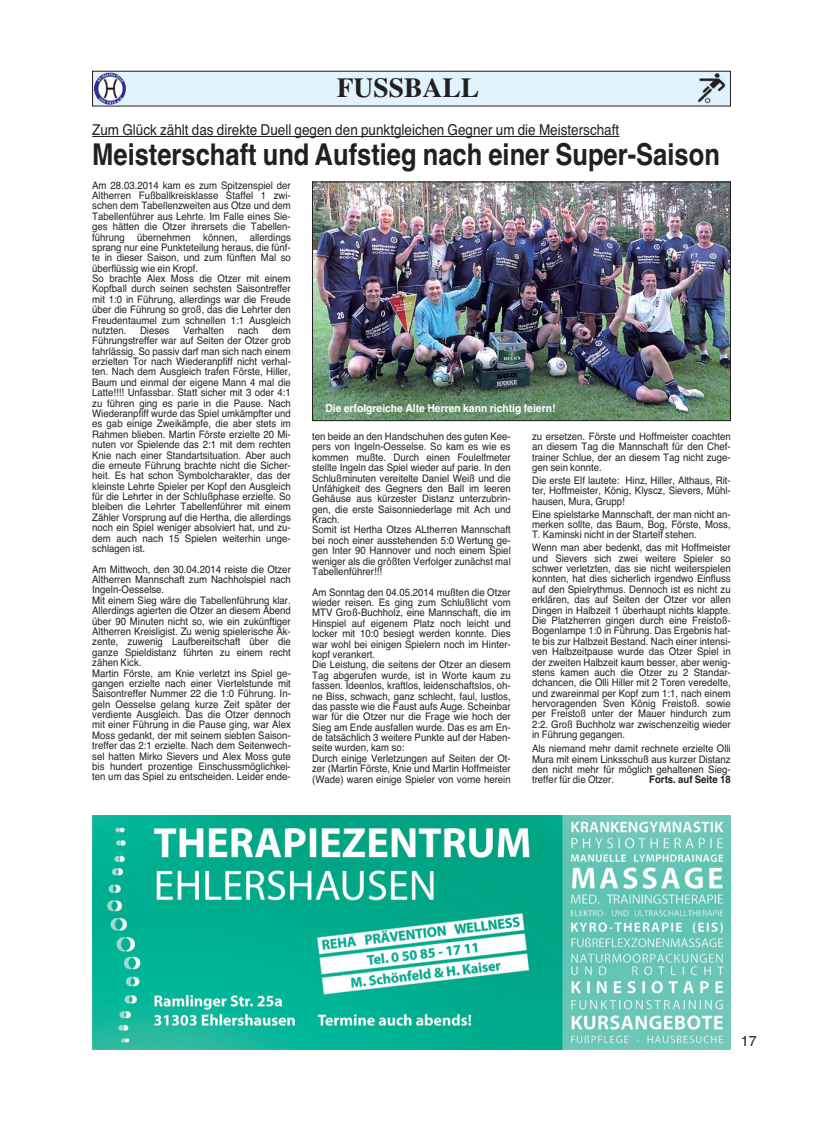
<style>
.page{position:relative;width:823px;height:1131px;background:#fff}
.page>*{position:absolute;margin:0;border:0;box-sizing:border-box;transform-origin:0 0}
.t1{font:700 30px "Helvetica";color:#231f20;scale:.85 1}
.t2{font:700 27.5px "Times";color:#231f20}
.t3{font:15px "Helvetica";color:#231f20;scale:.9 1}
.t4{font:14.38px "Helvetica";color:#231f20}
.t5{font:700 10.88px "Helvetica";color:#fff;scale:.95 1}
.t6{font:10.38px/10.4px "Helvetica";color:#231f20;text-align:justify;scale:.93 1}
.t7{font:700 10.38px "Helvetica";color:#231f20;scale:.93 1}
</style>
<div class="page">
<img style="left:92px;top:815px;width:638px;height:234px">
<div style="left:92px;top:71px;width:638px;height:35px;background:#e1f4fd"></div>
<img style="left:94px;top:73px;width:32px;height:32px;border-radius:14px">
<img style="left:697px;top:73px;width:29px;height:32px">
<hr style="left:92px;top:136px;width:527px;height:1px;background:#231f20">
<img style="left:314px;top:184px;width:414px;height:235px">
<div style="left:312px;top:182px;width:418px;height:239px;border:1px solid #231f20"></div>
<p class="t2" style="left:336px;top:78px;width:144px">FUSSBALL</p>
<p class="t3" style="left:92px;top:124px;width:587px">Zum Glück zählt das direkte Duell gegen den punktgleichen Gegner um die Meisterschaft</p>
<p class="t1" style="left:92px;top:144px;width:739px">Meisterschaft und Aufstieg nach einer Super-Saison</p>
<p class="t6" style="left:92px;top:181px;width:215px;text-align:left">Am 28.03.2014 kam es zum Spitzenspiel der Altherren Fußballkreisklasse Staffel 1 zwi&shy;schen dem Tabellenzweiten aus Otze und dem Tabellenführer aus Lehrte. Im Falle eines Sie&shy;ges hätten die Otzer ihrersets die Tabellen&shy;führung übernehmen können, allerdings sprang nur eine Punkteteilung heraus, die fünf&shy;te in dieser Saison, und zum fünften Mal so überflüssig wie ein Kropf.<br>So brachte Alex Moss die Otzer mit einem Kopfball durch seinen sechsten Saisontreffer mit 1:0 in Führung, allerdings war die Freude über die Führung so groß, das die Lehrter den Freudentaumel zum schnellen 1:1 Ausgleich nutzten.</p>
<p class="t6" style="left:92px;top:326px;width:215px;text-indent:180px">dem Führungstreffer war auf Seiten der Otzer grob fahrlässig. So passiv darf man sich nach einem erzielten Tor nach Wiederanpfiff nicht verhal&shy;ten. Nach dem Ausgleich trafen Förste, Hiller, Baum und einmal der eigene Mann 4 mal die Latte!!!! Unfassbar. Statt sicher mit 3 oder 4:1 zu führen ging es parie in die Pause. Nach Wiederanpfiff wurde das Spiel umkämpfter und es gab einige Zweikämpfe, die aber stets im Rahmen blieben. Martin Förste erzielte 20 Mi&shy;nuten vor Spielende das 2:1 mit dem rechten Knie nach einer Standartsituation. Aber auch die erneute Führung brachte nicht die Sicher&shy;heit. Es hat schon Symbolcharakter, das der kleinste Lehrte Spieler per Kopf den Ausgleich für die Lehrter in der Schlußphase erzielte. So bleiben die Lehrter Tabellenführer mit einem Zähler Vorsprung auf die Hertha, die allerdings noch ein Spiel weniger absolviert hat, und zu&shy;dem auch nach 15 Spielen weiterhin unge&shy;schlagen ist.</p>
<p class="t6" style="left:92px;top:565px;width:215px;text-align:left">Am Mittwoch, den 30.04.2014 reiste die Otzer Altherren Mannschaft zum Nachholspiel nach Ingeln-Oesselse.<br>Mit einem Sieg wäre die Tabellenführung klar.<br>Allerdings agierten die Otzer an diesem Abend über 90 Minuten nicht so, wie ein zukünftiger Altherren Kreisligist. Zu wenig spielerische Ak&shy;zente, zuwenig Laufbereitschaft über die ganze Spieldistanz führten zu einem recht zähen Kick.<br>Martin Förste, am Knie verletzt ins Spiel ge&shy;gangen erzielte nach einer Viertelstunde mit Saisontreffer Nummer 22 die 1:0 Führung. In&shy;geln Oesselse gelang kurze Zeit später der verdiente Ausgleich. Das die Otzer dennoch mit einer Führung in die Pause ging, war Alex Moss gedankt, der mit seinem siebten Saison&shy;treffer das 2:1 erzielte. Nach dem Seitenwech&shy;sel hatten Mirko Sievers und Alex Moss gute bis hundert prozentige Einschussmöglichkei&shy;ten um das Spiel zu entscheiden. Leider ende-</p>
<p class="t6" style="left:140px;top:326px;width:33px">Dieses</p>
<p class="t6" style="left:183px;top:326px;width:46px">Verhalten</p>
<p class="t6" style="left:237px;top:326px;width:24px">nach</p>
<p class="t5" style="left:325px;top:404px;width:243px">Die erfolgreiche Alte Herren kann richtig feiern!</p>
<p class="t6" style="left:312px;top:432px;width:215px;text-align:left">ten beide an den Handschuhen des guten Kee&shy;pers von Ingeln-Oesselse. So kam es wie es kommen mußte. Durch einen Foulelfmeter stellte Ingeln das Spiel wieder auf parie. In den Schlußminuten vereitelte Daniel Weiß und die Unfähigkeit des Gegners den Ball im leeren Gehäuse aus kürzester Distanz unterzubrin&shy;gen, die erste Saisonniederlage mit Ach und Krach.<br>Somit ist Hertha Otzes ALtherren Mannschaft bei noch einer ausstehenden 5:0 Wertung ge&shy;gen Inter 90 Hannover und noch einem Spiel weniger als die größten Verfolger zunächst mal Tabellenführer!!!</p>
<p class="t6" style="left:312px;top:588px;width:215px;text-align:left">Am Sonntag den 04.05.2014 mußten die Otzer wieder reisen. Es ging zum Schlußlicht vom MTV Groß-Buchholz, eine Mannschaft, die im Hinspiel auf eigenem Platz noch leicht und locker mit 10:0 besiegt werden konnte. Dies war wohl bei einigen Spielern noch im Hinter&shy;kopf verankert.<br>Die Leistung, die seitens der Otzer an diesem Tag abgerufen wurde, ist in Worte kaum zu fassen. Ideenlos, kraftlos, leidenschaftslos, oh&shy;ne Biss, schwach, ganz schlecht, faul, lustlos, das passte wie die Faust aufs Auge. Scheinbar war für die Otzer nur die Frage wie hoch der Sieg am Ende ausfallen wurde. Das es am En&shy;de tatsächlich 3 weitere Punkte auf der Haben&shy;seite wurden, kam so:<br>Durch einige Verletzungen auf Seiten der Ot&shy;zer (Martin Förste, Knie und Martin Hoffmeister (Wade) waren einige Spieler von vorne herein</p>
<p class="t6" style="left:531px;top:432px;width:215px">zu ersetzen. Förste und Hoffmeister coachten an diesem Tag die Mannschaft für den Chef&shy;trainer Schlue, der an diesem Tag nicht zuge&shy;gen sein konnte.</p>
<p class="t6" style="left:531px;top:476px;width:215px">Die erste Elf lautete: Hinz, Hiller, Althaus, Rit&shy;ter, Hoffmeister, König, Klyscz, Sievers, Mühl&shy;hausen, Mura, Grupp!</p>
<p class="t6" style="left:531px;top:510px;width:215px">Eine spielstarke Mannschaft, der man nicht an&shy;merken sollte, das Baum, Bog, Förste, Moss, T. Kaminski nicht in der Startelf stehen.</p>
<p class="t6" style="left:531px;top:543px;width:215px">Wenn man aber bedenkt, das mit Hoffmeister und Sievers sich zwei weitere Spieler so schwer verletzten, das sie nicht weiterspielen konnten, hat dies sicherlich irgendwo Einfluss auf den Spielrythmus. Dennoch ist es nicht zu erklären, das auf Seiten der Otzer vor allen Dingen in Halbzeit 1 überhaupt nichts klappte.<br>Die Platzherren gingen durch eine Freistoß-Bogenlampe 1:0 in Führung. Das Ergebnis hat&shy;te bis zur Halbzeit Bestand. Nach einer intensi&shy;ven Halbzeitpause wurde das Otzer Spiel in der zweiten Halbzeit kaum besser, aber wenig&shy;stens kamen auch die Otzer zu 2 Standar&shy;dchancen, die Olli Hiller mit 2 Toren veredelte, und zwareinmal per Kopf zum 1:1, nach einem hervoragenden Sven König Freistoß. sowie per Freistoß unter der Mauer hindurch zum 2:2. Groß Buchholz war zwischenzeitig wieder in Führung gegangen.</p>
<p class="t6" style="left:531px;top:744px;width:215px">Als niemand mehr damit rechnete erzielte Olli Mura mit einem Linksschuß aus kurzer Distanz den nicht mehr für möglich gehaltenen Sieg&shy;treffer für die Otzer.</p>
<p class="t7" style="left:648px;top:776px;width:89px">Forts. auf Seite 18</p>
<p class="t4" style="left:740px;top:1035px;width:17px">17</p>
</div>
